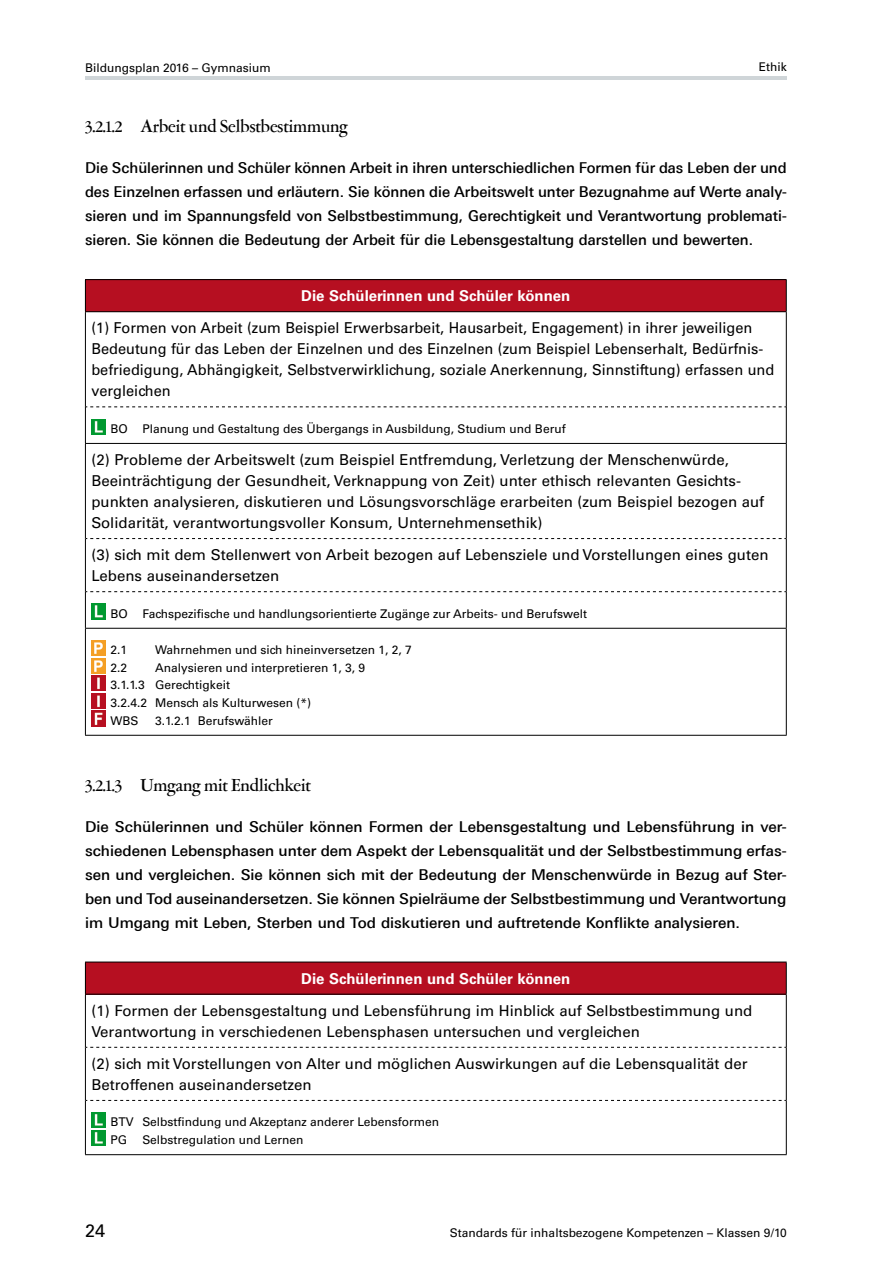
<style>
.page{position:relative;width:893px;height:1263px;background:#fff}
.page>*{position:absolute;margin:0;border:0;box-sizing:border-box;transform-origin:0 0}
.t1{font:500 19.5px "Garamont Amst SH";color:#000}
.t2{font:18px "Univers LT Std";color:#000}
.t3{font:15px/21px "Univers LT Std";color:#000}
.t4{font:500 15px/24px "Linotype Univers 530";color:#000;text-align:justify}
.t5{font:700 15px "Univers LT Std";color:#fff}
.t6{font:12px/17.5px "Univers LT Std";color:#000}
</style>
<div class="page">
<hr style="left:85px;top:77px;width:702px;height:3px;background:#cfd5d8">
<div style="left:85px;top:280px;width:701px;height:32px;background:#b60f21"></div>
<hr style="left:85px;top:279px;width:702px;height:1px;background:#000">
<hr style="left:85px;top:280px;width:1px;height:31px;background:#000">
<hr style="left:786px;top:280px;width:1px;height:31px;background:#000">
<hr style="left:85px;top:311px;width:702px;height:1px;background:#000">
<hr style="left:85px;top:312px;width:1px;height:95px;background:#000">
<hr style="left:786px;top:312px;width:1px;height:95px;background:#000">
<svg style="left:86px;top:406px;width:700px;height:1px"></svg>
<hr style="left:85px;top:407px;width:1px;height:36px;background:#000">
<hr style="left:786px;top:407px;width:1px;height:36px;background:#000">
<hr style="left:85px;top:443px;width:702px;height:1px;background:#000">
<hr style="left:85px;top:444px;width:1px;height:94px;background:#000">
<hr style="left:786px;top:444px;width:1px;height:94px;background:#000">
<svg style="left:86px;top:538px;width:700px;height:1px"></svg>
<hr style="left:85px;top:538px;width:1px;height:54px;background:#000">
<hr style="left:786px;top:538px;width:1px;height:54px;background:#000">
<svg style="left:86px;top:591px;width:700px;height:1px"></svg>
<hr style="left:85px;top:592px;width:1px;height:36px;background:#000">
<hr style="left:786px;top:592px;width:1px;height:36px;background:#000">
<hr style="left:85px;top:628px;width:702px;height:1px;background:#000">
<hr style="left:85px;top:629px;width:1px;height:106px;background:#000">
<hr style="left:786px;top:629px;width:1px;height:106px;background:#000">
<hr style="left:85px;top:735px;width:702px;height:1px;background:#000">
<img style="left:91px;top:419px;width:14px;height:15px">
<img style="left:91px;top:604px;width:14px;height:15px">
<img style="left:91px;top:640px;width:14px;height:16px">
<img style="left:91px;top:658px;width:14px;height:15px">
<img style="left:91px;top:676px;width:14px;height:15px">
<img style="left:91px;top:693px;width:14px;height:15px">
<img style="left:91px;top:711px;width:14px;height:15px">
<div style="left:85px;top:962px;width:701px;height:32px;background:#b60f21"></div>
<hr style="left:85px;top:962px;width:702px;height:1px;background:#000">
<hr style="left:85px;top:962px;width:1px;height:32px;background:#000">
<hr style="left:786px;top:962px;width:1px;height:32px;background:#000">
<hr style="left:85px;top:994px;width:702px;height:1px;background:#000">
<hr style="left:85px;top:994px;width:1px;height:53px;background:#000">
<hr style="left:786px;top:994px;width:1px;height:53px;background:#000">
<svg style="left:86px;top:1047px;width:700px;height:1px"></svg>
<hr style="left:85px;top:1047px;width:1px;height:53px;background:#000">
<hr style="left:786px;top:1047px;width:1px;height:53px;background:#000">
<svg style="left:86px;top:1100px;width:700px;height:1px"></svg>
<hr style="left:85px;top:1100px;width:1px;height:54px;background:#000">
<hr style="left:786px;top:1100px;width:1px;height:54px;background:#000">
<hr style="left:85px;top:1154px;width:702px;height:1px;background:#000">
<img style="left:91px;top:1112px;width:14px;height:16px">
<img style="left:91px;top:1130px;width:14px;height:15px">
<p class="t6" style="left:85px;top:59px;width:187px">Bildungsplan 2016 – Gymnasium</p>
<p class="t6" style="left:759px;top:58px;width:29px">Ethik</p>
<h1 class="t1" style="left:85px;top:117px;width:264px">3.2.1.2 Arbeit und Selbstbestimmung</h1>
<p class="t4" style="left:85px;top:156px;width:703px">Die Schülerinnen und Schüler können Arbeit in ihren unterschiedlichen Formen für das Leben der und des Einzelnen erfassen und erläutern. Sie können die Arbeitswelt unter Bezugnahme auf Werte analy&shy;sieren und im Spannungsfeld von Selbstbestimmung, Gerechtigkeit und Verantwortung problemati&shy;sieren. Sie können die Bedeutung der Arbeit für die Lebensgestaltung darstellen und bewerten.</p>
<p class="t5" style="left:301px;top:287px;width:271px">Die Schülerinnen und Schüler können</p>
<p class="t3" style="left:91px;top:317px;width:684px">(1) Formen von Arbeit (zum Beispiel Erwerbsarbeit, Hausarbeit, Engagement) in ihrer jeweiligen Bedeutung für das Leben der Einzelnen und des Einzelnen (zum Beispiel Lebenserhalt, Bedürfnis&shy;befriedigung, Abhängigkeit, Selbstverwirklichung, soziale Anerkennung, Sinnstiftung) erfassen und vergleichen</p>
<p class="t6" style="left:111px;top:420px;width:457px">BO Planung und Gestaltung des Übergangs in Ausbildung, Studium und Beruf</p>
<p class="t3" style="left:91px;top:449px;width:674px">(2) Probleme der Arbeitswelt (zum Beispiel Entfremdung, Verletzung der Menschenwürde, Beeinträchtigung der Gesundheit, Verknappung von Zeit) unter ethisch relevanten Gesichts&shy;punkten analysieren, diskutieren und Lösungsvorschläge erarbeiten (zum Beispiel bezogen auf Solidarität, verantwortungsvoller Konsum, Unternehmensethik)</p>
<p class="t3" style="left:91px;top:544px;width:679px">(3) sich mit dem Stellenwert von Arbeit bezogen auf Lebensziele und Vorstellungen eines guten<br>Lebens auseinandersetzen</p>
<p class="t6" style="left:111px;top:605px;width:478px">BO Fachspezifische und handlungsorientierte Zugänge zur Arbeits- und Berufswelt</p>
<p class="t6" style="left:111px;top:641px;width:18px">2.1</p>
<p class="t6" style="left:155px;top:641px;width:258px">Wahrnehmen und sich hineinversetzen 1, 2, 7</p>
<p class="t6" style="left:111px;top:659px;width:18px">2.2</p>
<p class="t6" style="left:111px;top:659px;width:256px;text-indent:45px">Analysieren und interpretieren 1, 3, 9<br>3.1.1.3 Gerechtigkeit<br>3.2.4.2 Mensch als Kulturwesen (*)<br>WBS</p>
<p class="t6" style="left:155px;top:712px;width:119px">3.1.2.1 Berufswähler</p>
<h1 class="t1" style="left:85px;top:775px;width:227px">3.2.1.3 Umgang mit Endlichkeit</h1>
<p class="t4" style="left:85px;top:814px;width:703px">Die Schülerinnen und Schüler können Formen der Lebensgestaltung und Lebensführung in ver&shy;schiedenen Lebensphasen unter dem Aspekt der Lebensqualität und der Selbstbestimmung erfas&shy;sen und vergleichen. Sie können sich mit der Bedeutung der Menschenwürde in Bezug auf Ster&shy;ben und Tod auseinandersetzen. Sie können Spielräume der Selbstbestimmung und Verantwortung im Umgang mit Leben, Sterben und Tod diskutieren und auftretende Konflikte analysieren.</p>
<p class="t5" style="left:301px;top:969px;width:271px">Die Schülerinnen und Schüler können</p>
<p class="t3" style="left:91px;top:1000px;width:662px">(1) Formen der Lebensgestaltung und Lebensführung im Hinblick auf Selbstbestimmung und<br>Verantwortung in verschiedenen Lebensphasen untersuchen und vergleichen</p>
<p class="t3" style="left:91px;top:1053px;width:658px">(2) sich mit Vorstellungen von Alter und möglichen Auswirkungen auf die Lebensqualität der<br>Betroffenen auseinandersetzen</p>
<p class="t6" style="left:111px;top:1113px;width:330px">BTV Selbstfindung und Akzeptanz anderer Lebensformen<br>PG</p>
<p class="t6" style="left:142px;top:1131px;width:163px">Selbstregulation und Lernen</p>
<p class="t2" style="left:85px;top:1220px;width:22px">24</p>
<p class="t6" style="left:450px;top:1224px;width:338px">Standards für inhaltsbezogene Kompetenzen – Klassen 9/10</p>
</div>
